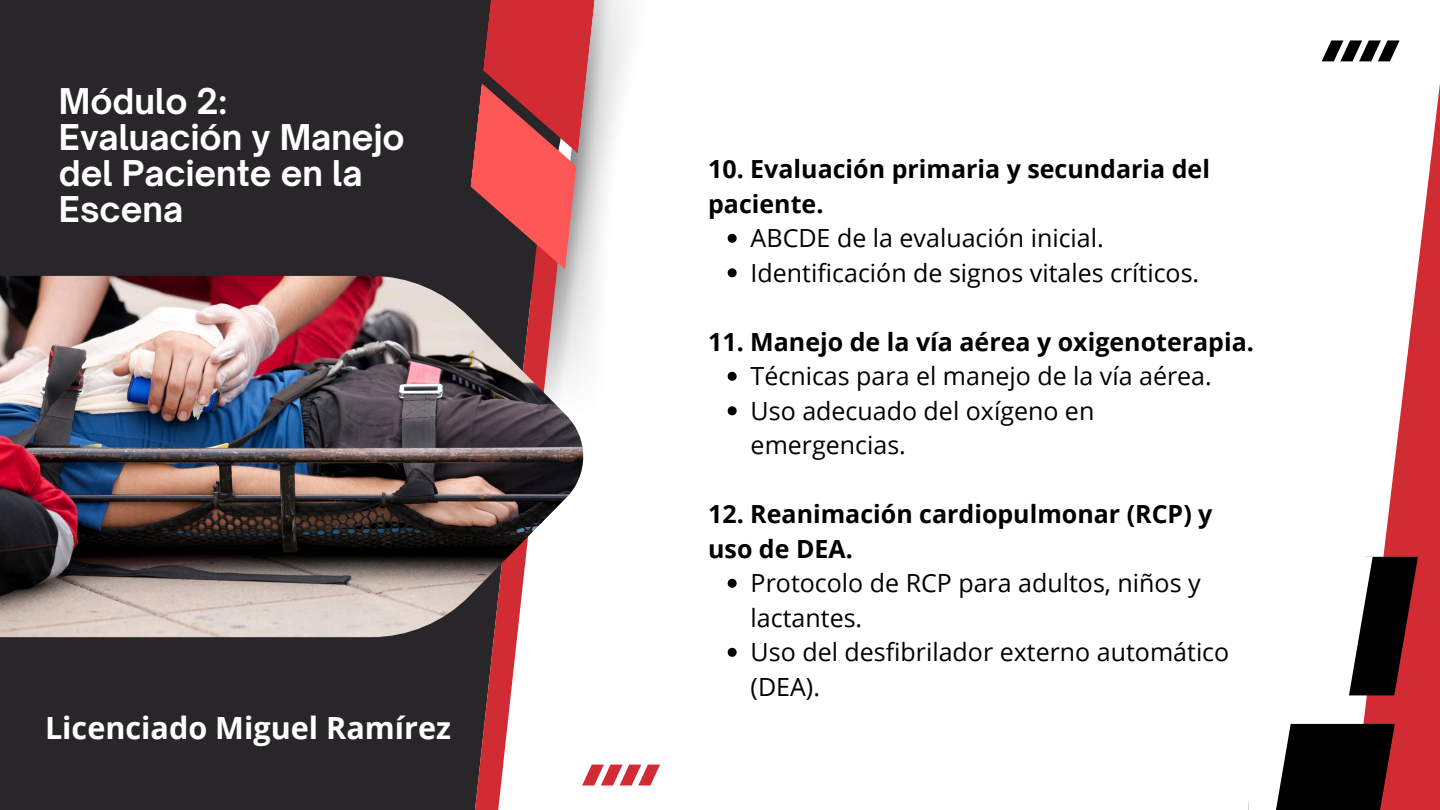
<style>
.page{position:relative;width:1440px;height:810px;background:#fff}
.page>*{position:absolute;margin:0;border:0;box-sizing:border-box;transform-origin:0 0}
.t1{font:700 34px/36px "Open Sauce One";color:#fff}
.t2{font:700 30.6px "Open Sans";color:#fff}
.t3{font:25px/34.5px "Open Sans";color:#000}
.t4{font:700 25px/34.5px "Open Sans";color:#000}
</style>
<div class="page">
<svg style="left:1365px;top:83px;width:75px;height:727px"></svg>
<svg style="left:1248px;top:557px;width:170px;height:253px"></svg>
<div style="left:0;top:0;width:602px;height:810px;background:#282629"></div>
<img style="left:568px;top:0;width:59px;height:427px">
<svg style="left:475px;top:270px;width:93px;height:540px;background:#d9b0b2"></svg>
<svg style="left:470px;top:0;width:145px;height:270px"></svg>
<svg style="left:575px;top:765px;width:85px;height:27px"></svg>
<svg style="left:1321px;top:40px;width:79px;height:22px"></svg>
<img style="left:0;top:276px;width:583px;height:361px">
<svg style="left:728px;top:234px;width:9px;height:9px"></svg>
<svg style="left:728px;top:268px;width:9px;height:9px"></svg>
<svg style="left:728px;top:372px;width:9px;height:9px"></svg>
<svg style="left:728px;top:406px;width:9px;height:9px"></svg>
<svg style="left:728px;top:579px;width:9px;height:9px"></svg>
<svg style="left:728px;top:648px;width:9px;height:9px"></svg>
<h1 class="t1" style="left:59px;top:83px;width:347px">Módulo 2:<br>Evaluación y Manejo del Paciente en la<br>Escena</h1>
<p class="t2" style="left:45px;top:706px;width:408px">Licenciado Miguel Ramírez</p>
<p class="t4" style="left:708px;top:151px;width:503px">10. Evaluación primaria y secundaria del paciente.</p>
<p class="t3" style="left:751px;top:220px;width:355px">ABCDE de la evaluación inicial.</p>
<p class="t3" style="left:751px;top:255px;width:450px">Identificación de signos vitales críticos.</p>
<p class="t4" style="left:708px;top:324px;width:547px">11. Manejo de la vía aérea y oxigenoterapia.</p>
<p class="t3" style="left:751px;top:358px;width:463px">Técnicas para el manejo de la vía aérea.</p>
<h2 class="t3" style="left:751px;top:393px;width:345px">Uso adecuado del oxígeno en emergencias.</h2>
<p class="t4" style="left:708px;top:496px;width:506px">12. Reanimación cardiopulmonar (RCP) y uso de DEA.</p>
<p class="t3" style="left:751px;top:565px;width:452px">Protocolo de RCP para adultos, niños y lactantes.</p>
<h2 class="t3" style="left:751px;top:634px;width:480px">Uso del desfibrilador externo automático (DEA).</h2>
</div>
